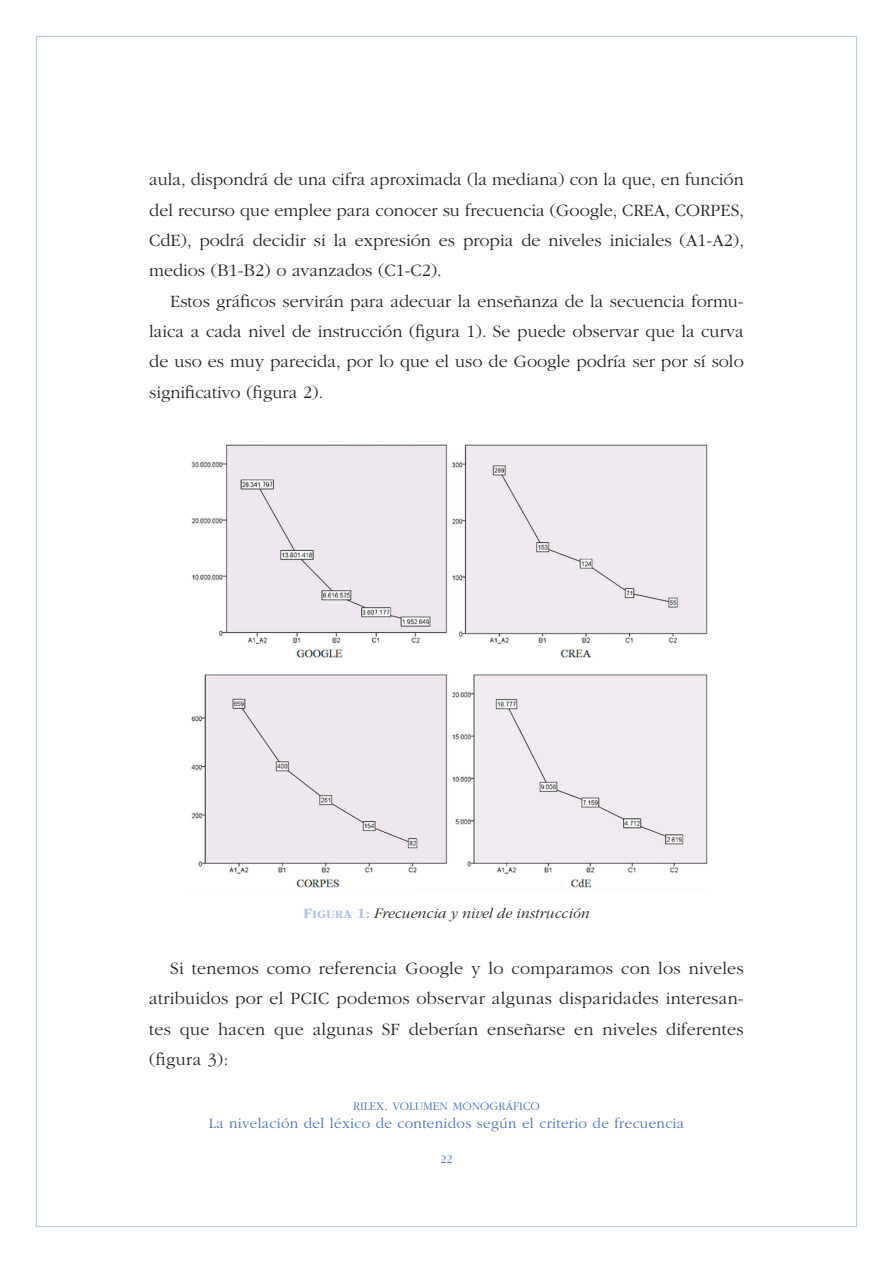
<style>
.page{position:relative;width:893px;height:1263px;background:#fff}
.page>*{position:absolute;margin:0;border:0;box-sizing:border-box;transform-origin:0 0}
.TX{font:300 18px/30.3px "ITC Garamond Std";color:#231f20;text-align:justify}
.t1{font:300 15px "ITC Garamond Std";letter-spacing:.025em;color:#4470b7}
.Figure_Caption{font:italic 300 15px "ITC Garamond Std";color:#231f20}
.t2{font:12px "ITC Garamond Std Lt SC800";color:#4470b7}
.t3{font:300 12px "ITC Garamond Std";color:#4470b7}
.s1{font-family:"ITC Garamond Std Bd SC800";font-weight:400;font-style:normal;color:#b3c4e2}
.s2{font-family:"ITC Garamond Std Bd SC800";font-weight:400;font-style:normal;font-size:12px;color:#b3c4e2}
.s3{font-size:15px}
</style>
<div class="page">
<hr style="left:36px;top:36px;width:821px;height:1px;background:#b3c4e2">
<hr style="left:36px;top:1226px;width:821px;height:1px;background:#b3c4e2">
<hr style="left:36px;top:36px;width:1px;height:1191px;background:#b3c4e2">
<hr style="left:856px;top:36px;width:1px;height:1191px;background:#b3c4e2">
<img style="left:191px;top:444px;width:517px;height:444px">
<p class="TX" style="left:149px;top:165px;width:596px">aula, dispondrá de una cifra aproximada (la mediana) con la que, en función del recurso que emplee para conocer su frecuencia (Google, CREA, CORPES, CdE), podrá decidir si la expresión es propia de niveles iniciales (A1-A2), medios (B1-B2) o avanzados (C1-C2).</p>
<p class="TX" style="left:149px;top:286px;width:596px;text-indent:21px">Estos gráficos servirán para adecuar la enseñanza de la secuencia formu&shy;laica a cada nivel de instrucción (figura 1). Se puede observar que la curva de uso es muy parecida, por lo que el uso de Google podría ser por sí solo significativo (figura 2).</p>
<p class="Figure_Caption" style="left:303px;top:905px;width:288px"><span class="s1">F</span><span class="s2">IGURA</span> <span class="s1">1:</span> Frecuencia y nivel de instrucción</p>
<p class="TX" style="left:149px;top:953px;width:596px;text-indent:21px">Si tenemos como referencia Google y lo comparamos con los niveles atribuidos por el PCIC podemos observar algunas disparidades interesan&shy;tes que hacen que algunas SF deberían enseñarse en niveles diferentes (figura 3):</p>
<p class="t2" style="left:353px;top:1100px;width:188px">RILEX<span class="s3">.</span> VOLUMEN MONOGRÁFICO</p>
<p class="t1" style="left:209px;top:1115px;width:477px">La nivelación del léxico de contenidos según el criterio de frecuencia</p>
<p class="t3" style="left:440px;top:1152px;width:13px">22</p>
</div>
